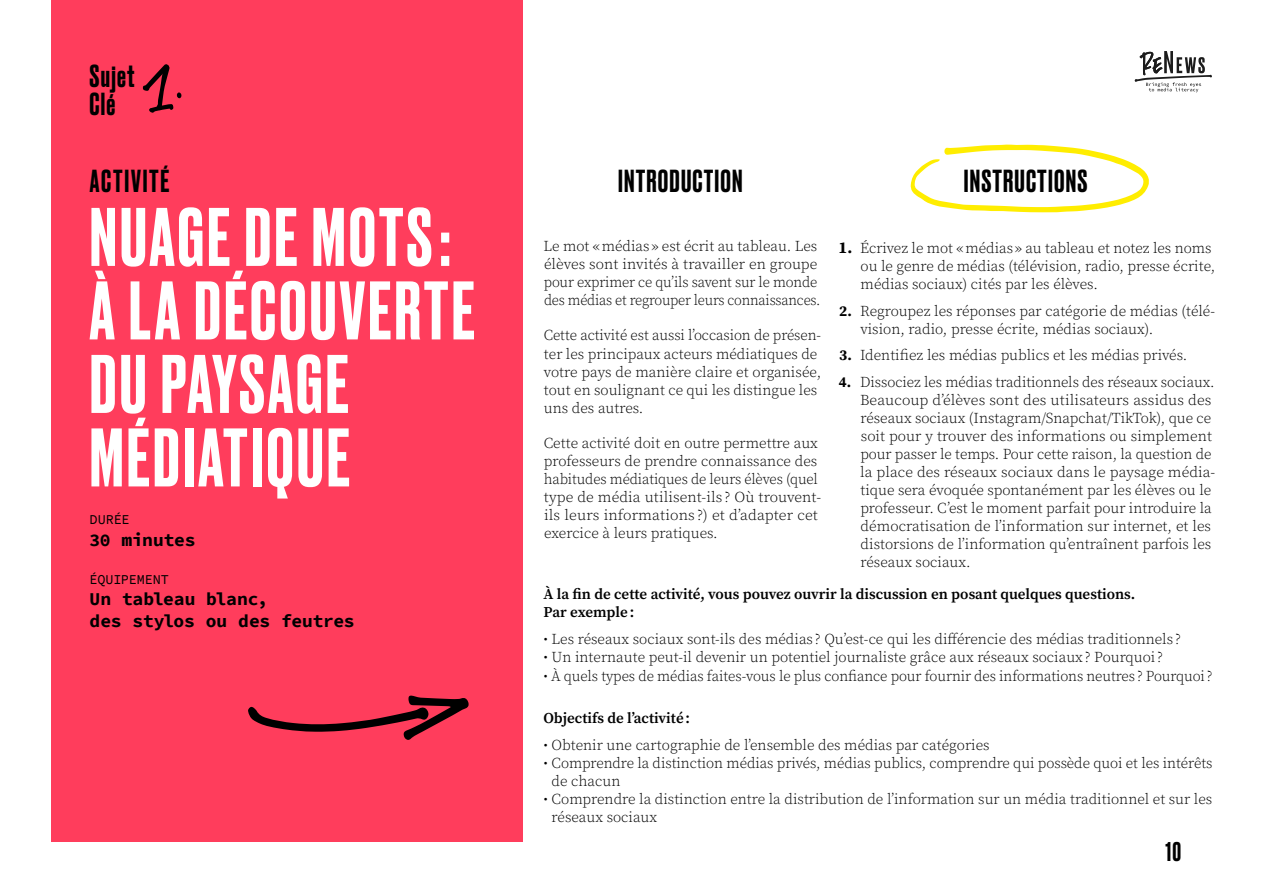
<style>
.page{position:relative;width:1263px;height:893px;background:#fff}
.page>*{position:absolute;margin:0;border:0;box-sizing:border-box;transform-origin:0 0}
.t1{font:500 78px/73.5px "Druk";letter-spacing:.04em;color:#fff}
.t2{font:500 30px/28.5px "Druk";letter-spacing:.04em;color:#000}
.t3{font:500 30px "Druk";letter-spacing:.06em;color:#000}
.t4{font:500 25.5px "Druk";color:#000}
.t5{font:700 18px/21.6px "Source Code Pro";letter-spacing:-.015em;color:#000}
.t6{font:300 15px/18px "Source Serif Pro";color:#000}
.t7{font:600 15px/18px "Source Serif Pro";color:#000}
.t8{font:13.5px "Source Code Pro";letter-spacing:-.015em;color:#000}
.s1{font-weight:700;font-size:16.5px}
.s2{font-weight:700}
</style>
<div class="page">
<svg style="left:1134px;top:51px;width:78px;height:41px"></svg>
<div style="left:51px;top:0;width:471px;height:842px;background:#ff3d5c"></div>
<svg style="left:143px;top:64px;width:39px;height:49px"></svg>
<svg style="left:248px;top:695px;width:221px;height:45px"></svg>
<svg style="left:910px;top:144px;width:239px;height:68px"></svg>
<p class="t2" style="left:90px;top:60px;width:46px">Sujet<br>Clé</p>
<p class="t3" style="left:90px;top:161px;width:81px">ACTIVITÉ</p>
<p class="t1" style="left:90px;top:196px;width:362px">NUAGE DE MOTS :</p>
<p class="t1" style="left:90px;top:270px;width:387px">À LA DÉCOUVERTE<br>DU PAYSAGE<br>MÉDIATIQUE</p>
<p class="t8" style="left:90px;top:510px;width:41px">DURÉE</p>
<p class="t5" style="left:90px;top:530px;width:107px">30 minutes</p>
<p class="t8" style="left:90px;top:569px;width:81px">ÉQUIPEMENT</p>
<p class="t5" style="left:90px;top:589px;width:267px">Un tableau blanc,<br>des stylos ou des feutres</p>
<p class="t2" style="left:618px;top:166px;width:126px">INTRODUCTION</p>
<p class="t2" style="left:964px;top:166px;width:125px">INSTRUCTIONS</p>
<p class="t6" style="left:860px;top:239px;width:356px;text-indent:-22px"><span class="s1">1.</span> Écrivez le mot «médias » au tableau et notez les noms ou le genre de médias (télévision, radio, presse écrite, médias sociaux) cités par les élèves.</p>
<p class="t6" style="left:860px;top:302px;width:356px;text-indent:-21px"><span class="s2">2.</span> Regroupez les réponses par catégorie de médias (télé&shy;vision, radio, presse écrite, médias sociaux).</p>
<p class="t6" style="left:839px;top:346px;width:349px"><span class="s2">3.</span> Identifiez les médias publics et les médias privés.</p>
<p class="t6" style="left:860px;top:373px;width:357px;text-indent:-21px"><span class="s2">4.</span> Dissociez les médias traditionnels des réseaux sociaux.<br>Beaucoup d’élèves sont des utilisateurs assidus des réseaux sociaux (Instagram/Snapchat/TikTok), que ce soit pour y trouver des informations ou simplement pour passer le temps. Pour cette raison, la question de la place des réseaux sociaux dans le paysage média&shy;tique sera évoquée spontanément par les élèves ou le professeur. C’est le moment parfait pour introduire la démocratisation de l’information sur internet, et les distorsions de l’information qu’entraînent parfois les réseaux sociaux.</p>
<p class="t7" style="left:543px;top:585px;width:593px">À la fin de cette activité, vous pouvez ouvrir la discussion en posant quelques questions.<br>Par exemple:</p>
<p class="t6" style="left:543px;top:630px;width:639px">• Les réseaux sociaux sont-ils des médias ? Qu’est-ce qui les différencie des médias traditionnels ?</p>
<p class="t6" style="left:543px;top:648px;width:621px">• Un internaute peut-il devenir un potentiel journaliste grâce aux réseaux sociaux? Pourquoi?</p>
<p class="t6" style="left:543px;top:667px;width:670px">• À quels types de médias faites-vous le plus confiance pour fournir des informations neutres ? Pourquoi?</p>
<p class="t7" style="left:543px;top:709px;width:148px">Objectifs de l’activité:</p>
<p class="t6" style="left:543px;top:736px;width:448px">• Obtenir une cartographie de l’ensemble des médias par catégories</p>
<p class="t6" style="left:552px;top:754px;width:662px;text-indent:-8px">• Comprendre la distinction médias privés, médias publics, comprendre qui possède quoi et les intérêts de chacun</p>
<p class="t6" style="left:552px;top:790px;width:662px;text-indent:-8px">• Comprendre la distinction entre la distribution de l’information sur un média traditionnel et sur les réseaux sociaux</p>
<p class="t6" style="left:544px;top:238px;width:278px">Le mot «médias » est écrit au tableau. Les élèves sont invités à travailler en groupe pour exprimer ce qu’ils savent sur le monde des médias et regrouper leurs connaissances.</p>
<p class="t6" style="left:544px;top:327px;width:279px">Cette activité est aussi l’occasion de présen&shy;ter les principaux acteurs médiatiques de votre pays de manière claire et organisée, tout en soulignant ce qui les distingue les uns des autres.</p>
<p class="t6" style="left:544px;top:434px;width:279px">Cette activité doit en outre permettre aux professeurs de prendre connaissance des habitudes médiatiques de leurs élèves (quel type de média utilisent-ils ? Où trouvent&shy;ils leurs informations ?) et d’adapter cet exercice à leurs pratiques.</p>
<h3 class="t4" style="left:1165px;top:834px;width:17px">10</h3>
</div>
